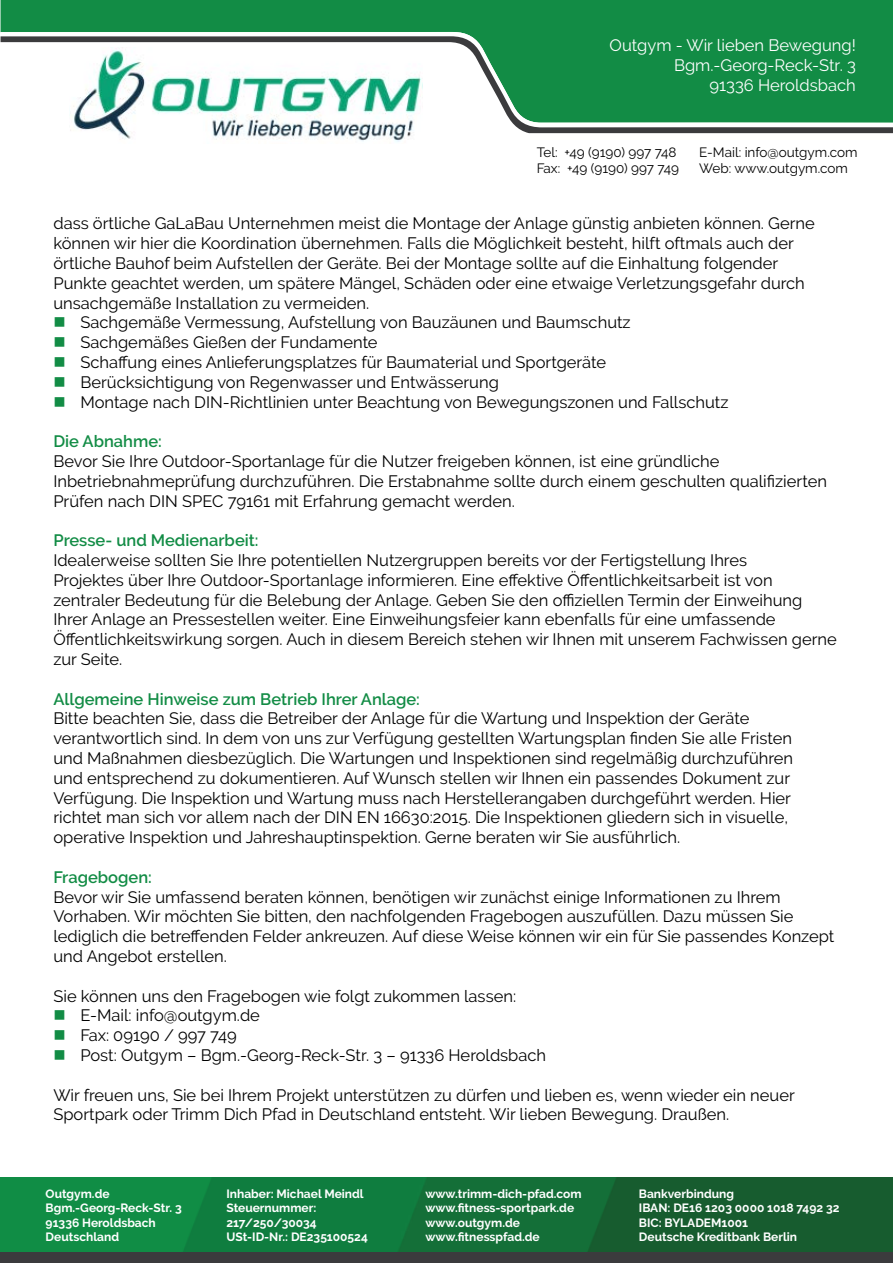
<style>
.page{position:relative;width:893px;height:1263px;background:#fff}
.page>*{position:absolute;margin:0;border:0;box-sizing:border-box;transform-origin:0 0}
.t1{font:16.5px/19.8px "Raleway";color:#000}
.t2{font:600 16.5px "Raleway";color:#128c45}
.t3{font:16.5px/19.8px "Raleway";color:#fff;text-align:right}
.t4{font:13.5px/16.2px "Raleway";color:#000}
.t5{font:700 12px/14.4px "Raleway";color:#fff}
</style>
<div class="page">
<img style="left:0;top:1177px;width:893px;height:75px">
<div style="left:0;top:0;width:893px;height:43px;background:#128c45"></div>
<img style="left:119px;top:133px;width:292px;height:9px">
<svg style="left:1px;top:36px;width:892px;height:97px"></svg>
<div style="left:0;top:1252px;width:893px;height:11px;background:#3b3b3d"></div>
<p class="t3" style="left:610px;top:35px;width:248px">Outgym - Wir lieben Bewegung!<br>Bgm.-Georg-Reck-Str. 3<br>91336 Heroldsbach</p>
<p class="t4" style="left:537px;top:144px;width:144px">Tel: +49 (9190) 997 748<br>Fax: +49 (9190) 997 749</p>
<p class="t4" style="left:699px;top:144px;width:160px">E-Mail: info@outgym.com<br>Web: www.outgym.com</p>
<p class="t1" style="left:53px;top:214px;width:763px">dass örtliche GaLaBau Unternehmen meist die Montage der Anlage günstig anbieten können. Gerne</p>
<p class="t1" style="left:53px;top:233px;width:742px">können wir hier die Koordination übernehmen. Falls die Möglichkeit besteht, hilft oftmals auch der</p>
<p class="t1" style="left:53px;top:253px;width:726px">örtliche Bauhof beim Aufstellen der Geräte. Bei der Montage sollte auf die Einhaltung folgender</p>
<p class="t1" style="left:53px;top:273px;width:753px">Punkte geachtet werden, um spätere Mängel, Schäden oder eine etwaige Verletzungsgefahr durch</p>
<p class="t1" style="left:53px;top:293px;width:317px">unsachgemäße Installation zu vermeiden.</p>
<p class="t1" style="left:80px;top:313px;width:552px">Sachgemäße Vermessung, Aufstellung von Bauzäunen und Baumschutz</p>
<p class="t1" style="left:80px;top:332px;width:299px">Sachgemäßes Gießen der Fundamente</p>
<p class="t1" style="left:80px;top:352px;width:527px">Schaffung eines Anlieferungsplatzes für Baumaterial und Sportgeräte</p>
<p class="t1" style="left:80px;top:372px;width:420px">Berücksichtigung von Regenwasser und Entwässerung</p>
<p class="t1" style="left:80px;top:392px;width:650px">Montage nach DIN-Richtlinien unter Beachtung von Bewegungszonen und Fallschutz</p>
<p class="t2" style="left:53px;top:432px;width:110px">Die Abnahme:</p>
<p class="t1" style="left:53px;top:451px;width:775px">Bevor Sie Ihre Outdoor-Sportanlage für die Nutzer freigeben können, ist eine gründliche<br>Inbetriebnahmeprüfung durchzuführen. Die Erstabnahme sollte durch einem geschulten qualifizierten<br>Prüfen nach DIN SPEC 79161 mit Erfahrung gemacht werden.</p>
<p class="t2" style="left:53px;top:531px;width:207px">Presse- und Medienarbeit:</p>
<p class="t1" style="left:53px;top:550px;width:785px">Idealerweise sollten Sie Ihre potentiellen Nutzergruppen bereits vor der Fertigstellung Ihres<br>Projektes über Ihre Outdoor-Sportanlage informieren. Eine effektive Öffentlichkeitsarbeit ist von zentraler Bedeutung für die Belebung der Anlage. Geben Sie den offiziellen Termin der Einweihung Ihrer Anlage an Pressestellen weiter. Eine Einweihungsfeier kann ebenfalls für eine umfassende Öffentlichkeitswirkung sorgen. Auch in diesem Bereich stehen wir Ihnen mit unserem Fachwissen gerne zur Seite.</p>
<p class="t2" style="left:53px;top:689px;width:368px">Allgemeine Hinweise zum Betrieb Ihrer Anlage:</p>
<p class="t1" style="left:53px;top:709px;width:741px">Bitte beachten Sie, dass die Betreiber der Anlage für die Wartung und Inspektion der Geräte verantwortlich sind. In dem von uns zur Verfügung gestellten Wartungsplan finden Sie alle Fristen und Maßnahmen diesbezüglich. Die Wartungen und Inspektionen sind regelmäßig durchzuführen und entsprechend zu dokumentieren. Auf Wunsch stellen wir Ihnen ein passendes Dokument zur Verfügung. Die Inspektion und Wartung muss nach Herstellerangaben durchgeführt werden. Hier richtet man sich vor allem nach der DIN EN 16630:2015. Die Inspektionen gliedern sich in visuelle, operative Inspektion und Jahreshauptinspektion. Gerne beraten wir Sie ausführlich.</p>
<p class="t2" style="left:53px;top:867px;width:100px">Fragebogen:</p>
<p class="t1" style="left:53px;top:887px;width:783px">Bevor wir Sie umfassend beraten können, benötigen wir zunächst einige Informationen zu Ihrem Vorhaben. Wir möchten Sie bitten, den nachfolgenden Fragebogen auszufüllen. Dazu müssen Sie lediglich die betreffenden Felder ankreuzen. Auf diese Weise können wir ein für Sie passendes Konzept und Angebot erstellen.</p>
<p class="t1" style="left:80px;top:986px;width:467px;text-indent:-27px">Sie können uns den Fragebogen wie folgt zukommen lassen:<br>E-Mail: info@outgym.de<br>Fax: 09190 / 997 749<br>Post: Outgym – Bgm.-Georg-Reck-Str. 3 – 91336 Heroldsbach</p>
<p class="t1" style="left:53px;top:1085px;width:743px">Wir freuen uns, Sie bei Ihrem Projekt unterstützen zu dürfen und lieben es, wenn wieder ein neuer<br>Sportpark oder Trimm Dich Pfad in Deutschland entsteht. Wir lieben Bewegung. Draußen.</p>
<p class="t5" style="left:46px;top:1186px;width:138px">Outgym.de<br>Bgm.-Georg-Reck-Str. 3<br>91336 Heroldsbach<br>Deutschland</p>
<p class="t5" style="left:226px;top:1186px;width:143px">Inhaber: Michael Meindl<br>Steuernummer:<br>217/250/30034<br>USt-ID-Nr.: DE235100524</p>
<p class="t5" style="left:425px;top:1186px;width:158px">www.trimm-dich-pfad.com www.fitness-sportpark.de www.outgym.de www.fitnesspfad.de</p>
<p class="t5" style="left:639px;top:1186px;width:202px">Bankverbindung<br>IBAN: DE16 1203 0000 1018 7492 32<br>BIC: BYLADEM1001<br>Deutsche Kreditbank Berlin</p>
</div>
